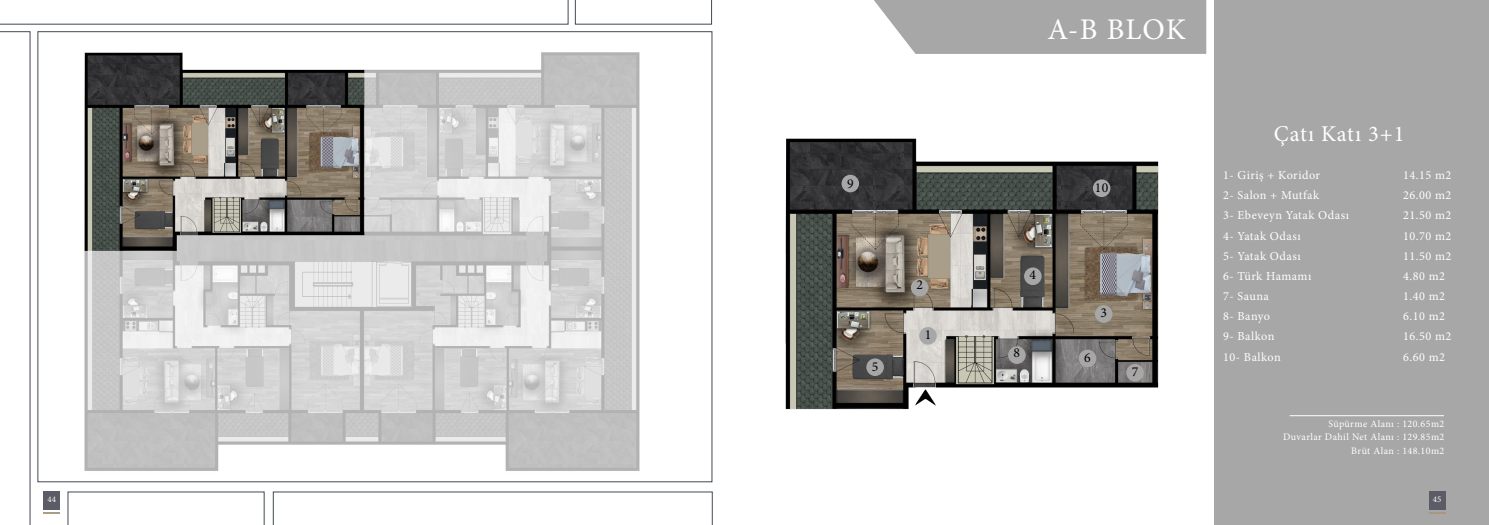
<style>
.page{position:relative;width:1489px;height:525px;background:#fff}
.page>*{position:absolute;margin:0;border:0;box-sizing:border-box;transform-origin:0 0}
.t1{font:30px "Minion Pro";color:#fff}
.t2{font:22.5px "Minion Pro";letter-spacing:.035em;color:#fff}
.t3{font:13.62px "Minion Pro";color:#000001}
.t4{font:12.25px "Minion Pro";letter-spacing:.04em;color:#fff}
.t5{font:10px "Minion Pro";letter-spacing:.04em;color:#fff}
.t6{font:8.75px "Minion Pro";color:#fff}
</style>
<div class="page">
<div style="left:1214px;top:0;width:274px;height:524px;background:#a7a7a7"></div>
<div style="left:874px;top:0;width:332px;height:54px;background:#a7a7a7"></div>
<img style="left:37px;top:31px;width:654px;height:463px">
<div style="left:43px;top:491px;width:17px;height:18px;background:#5b5c66"></div>
<svg style="left:43px;top:512px;width:17px;height:1px"></svg>
<div style="left:1428px;top:491px;width:17px;height:18px;background:#5b5c66"></div>
<svg style="left:1429px;top:512px;width:16px;height:1px"></svg>
<svg style="left:575px;top:0;width:136px;height:24px"></svg>
<svg style="left:0;top:0;width:568px;height:24px"></svg>
<svg style="left:68px;top:491px;width:196px;height:33px"></svg>
<svg style="left:273px;top:491px;width:439px;height:33px"></svg>
<svg style="left:0;top:31px;width:30px;height:493px"></svg>
<img style="left:785px;top:138px;width:374px;height:272px">
<div style="left:1078px;top:349px;width:18px;height:18px;background:#a7a7a7;border-radius:50%"></div>
<div style="left:866px;top:358px;width:17px;height:18px;background:#a7a7a7;border-radius:50%"></div>
<div style="left:1024px;top:267px;width:17px;height:18px;background:#a7a7a7;border-radius:50%"></div>
<div style="left:1008px;top:346px;width:17px;height:18px;background:#a7a7a7;border-radius:50%"></div>
<div style="left:1126px;top:364px;width:17px;height:17px;background:#a7a7a7;border-radius:50%"></div>
<div style="left:841px;top:175px;width:18px;height:17px;background:#a7a7a7;border-radius:50%"></div>
<div style="left:910px;top:279px;width:18px;height:17px;background:#a7a7a7;border-radius:50%"></div>
<div style="left:919px;top:327px;width:17px;height:17px;background:#a7a7a7;border-radius:50%"></div>
<div style="left:1094px;top:305px;width:18px;height:17px;background:#a7a7a7;border-radius:50%"></div>
<img style="left:915px;top:387px;width:20px;height:20px">
<div style="left:1092px;top:179px;width:18px;height:18px;background:#a7a7a7;border-radius:50%"></div>
<hr style="left:1289px;top:415px;width:154px;height:1px;background:#fff">
<p class="t6" style="left:47px;top:493px;width:10px">44</p>
<p class="t3" style="left:847px;top:174px;width:8px">9</p>
<p class="t3" style="left:871px;top:357px;width:8px">5</p>
<p class="t3" style="left:916px;top:275px;width:8px">2</p>
<p class="t3" style="left:924px;top:325px;width:8px">1</p>
<p class="t1" style="left:1047px;top:9px;width:140px">A-B BLOK</p>
<p class="t3" style="left:1029px;top:265px;width:8px">4</p>
<p class="t3" style="left:1013px;top:344px;width:8px">8</p>
<p class="t3" style="left:1094px;top:178px;width:15px">10</p>
<p class="t3" style="left:1100px;top:304px;width:8px">3</p>
<p class="t3" style="left:1084px;top:348px;width:8px">6</p>
<p class="t3" style="left:1131px;top:362px;width:8px">7</p>
<p class="t2" style="left:1273px;top:119px;width:132px">Çatı Katı 3+1</p>
<p class="t4" style="left:1222px;top:167px;width:98px">1- Giriş + Koridor</p>
<p class="t4" style="left:1402px;top:167px;width:50px">14.15 m2</p>
<p class="t4" style="left:1222px;top:187px;width:98px">2- Salon + Mutfak</p>
<p class="t4" style="left:1402px;top:187px;width:50px">26.00 m2</p>
<p class="t4" style="left:1222px;top:207px;width:127px">3- Ebeveyn Yatak Odası</p>
<p class="t4" style="left:1402px;top:207px;width:50px">21.50 m2</p>
<p class="t4" style="left:1222px;top:227px;width:79px">4- Yatak Odası</p>
<p class="t4" style="left:1402px;top:227px;width:50px">10.70 m2</p>
<p class="t4" style="left:1222px;top:247px;width:79px">5- Yatak Odası</p>
<p class="t4" style="left:1402px;top:247px;width:50px">11.50 m2</p>
<p class="t4" style="left:1222px;top:268px;width:90px">6- Türk Hamamı</p>
<p class="t4" style="left:1402px;top:268px;width:43px">4.80 m2</p>
<p class="t4" style="left:1222px;top:288px;width:47px">7- Sauna</p>
<p class="t4" style="left:1402px;top:288px;width:43px">1.40 m2</p>
<p class="t4" style="left:1222px;top:308px;width:49px">8- Banyo</p>
<p class="t4" style="left:1402px;top:308px;width:43px">6.10 m2</p>
<p class="t4" style="left:1222px;top:328px;width:53px">9- Balkon</p>
<p class="t4" style="left:1402px;top:328px;width:50px">16.50 m2</p>
<p class="t4" style="left:1222px;top:348px;width:59px">10- Balkon</p>
<p class="t4" style="left:1402px;top:348px;width:43px">6.60 m2</p>
<p class="t5" style="left:1328px;top:416px;width:117px">Süpürme Alanı : 120.65m2</p>
<p class="t5" style="left:1282px;top:430px;width:163px">Duvarlar Dahil Net Alanı : 129.85m2</p>
<p class="t5" style="left:1351px;top:444px;width:95px">Brüt Alan : 148.10m2</p>
<p class="t6" style="left:1432px;top:493px;width:10px">45</p>
</div>
